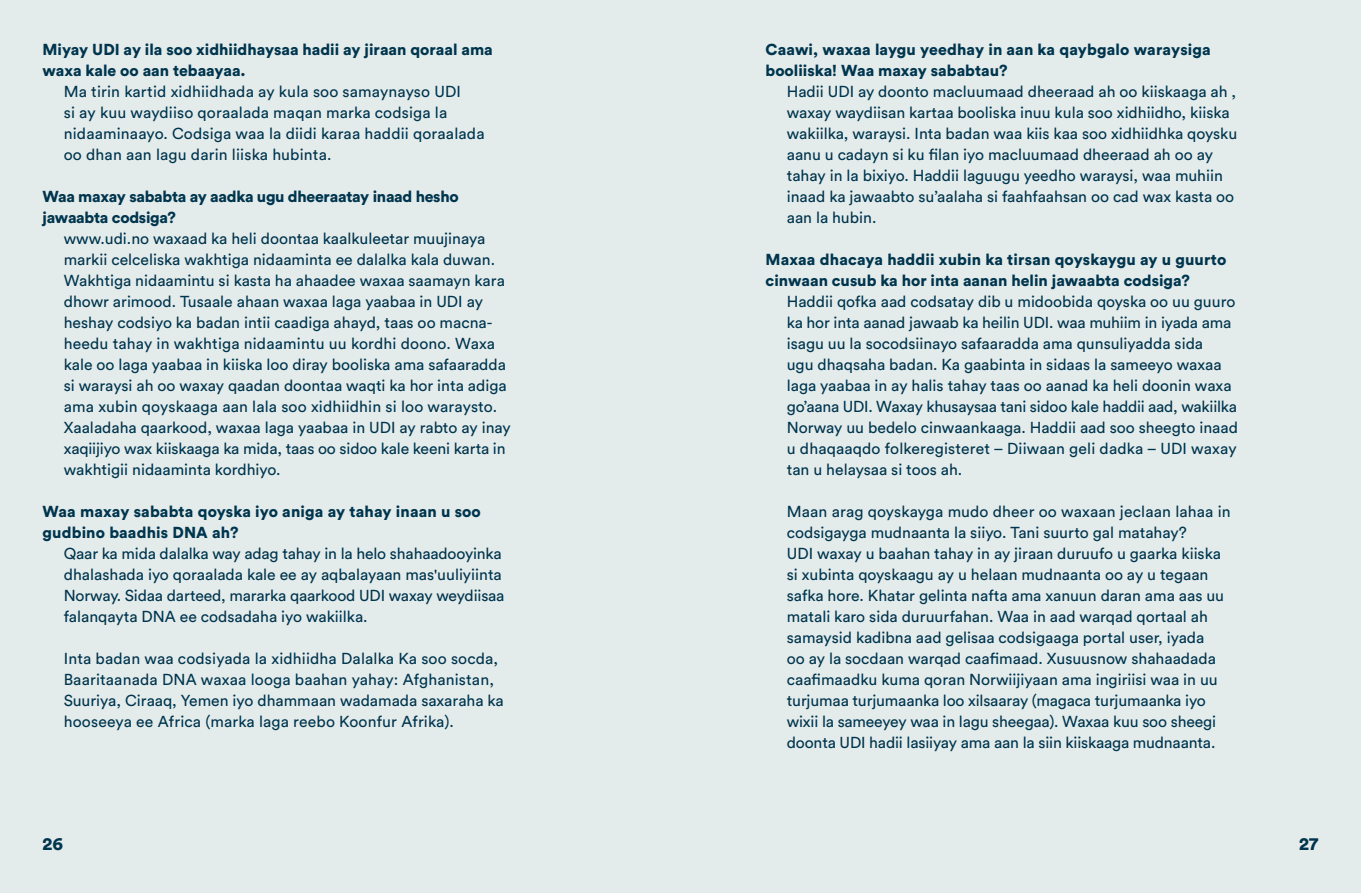
<style>
.page{position:relative;width:1361px;height:893px;background:#e4eceb}
.page>*{position:absolute;margin:0;border:0;box-sizing:border-box;transform-origin:0 0}
.t1{font:900 18px "Circular Pro";color:#00354e}
.t2{font:15.75px/21px "Circular Pro";color:#00354e}
.t3{font:900 15.75px/21px "Circular Pro";color:#00354e}
.t4{font:900 15.75px/21px "Circular Pro";letter-spacing:-.02em;color:#00354e}
</style>
<div class="page">
<p class="t3" style="left:43px;top:39px;width:452px">Miyay UDI ay ila soo xidhiidhaysaa hadii ay jiraan qoraal ama waxa kale oo aan tebaayaa.</p>
<p class="t2" style="left:64px;top:81px;width:422px">Ma tirin kartid xidhiidhada ay kula soo samaynayso UDI<br>si ay kuu waydiiso qoraalada maqan marka codsiga la nidaaminaayo. Codsiga waa la diidi karaa haddii qoraalada oo dhan aan lagu darin liiska hubinta.</p>
<p class="t4" style="left:43px;top:186px;width:418px">Waa maxay sababta ay aadka ugu dheeraatay inaad hesho jawaabta codsiga?</p>
<p class="t2" style="left:64px;top:228px;width:448px">www.udi.no waxaad ka heli doontaa kaalkuleetar muujinaya markii celceliska wakhtiga nidaaminta ee dalalka kala duwan.<br>Wakhtiga nidaamintu si kasta ha ahaadee waxaa saamayn kara dhowr arimood. Tusaale ahaan waxaa laga yaabaa in UDI ay heshay codsiyo ka badan intii caadiga ahayd, taas oo macna&shy;heedu tahay in wakhtiga nidaamintu uu kordhi doono. Waxa kale oo laga yaabaa in kiiska loo diray booliska ama safaaradda si waraysi ah oo waxay qaadan doontaa waqti ka hor inta adiga ama xubin qoyskaaga aan lala soo xidhiidhin si loo waraysto.<br>Xaaladaha qaarkood, waxaa laga yaabaa in UDI ay rabto ay inay xaqiijiyo wax kiiskaaga ka mida, taas oo sidoo kale keeni karta in wakhtigii nidaaminta kordhiyo.</p>
<p class="t3" style="left:43px;top:501px;width:440px">Waa maxay sababta qoyska iyo aniga ay tahay inaan u soo gudbino baadhis DNA ah?</p>
<p class="t2" style="left:64px;top:542px;width:442px">Qaar ka mida dalalka way adag tahay in la helo shahaadooyinka dhalashada iyo qoraalada kale ee ay aqbalayaan mas'uuliyiinta Norway. Sidaa darteed, mararka qaarkood UDI waxay weydiisaa falanqayta DNA ee codsadaha iyo wakiilka.</p>
<p class="t2" style="left:64px;top:647px;width:441px">Inta badan waa codsiyada la xidhiidha Dalalka Ka soo socda, Baaritaanada DNA waxaa looga baahan yahay: Afghanistan, Suuriya, Ciraaq, Yemen iyo dhammaan wadamada saxaraha ka hooseeya ee Africa (marka laga reebo Koonfur Afrika).</p>
<p class="t3" style="left:765px;top:38px;width:447px">Caawi, waxaa laygu yeedhay in aan ka qaybgalo waraysiga booliiska! Waa maxay sababtau?</p>
<p class="t2" style="left:787px;top:80px;width:452px">Hadii UDI ay doonto macluumaad dheeraad ah oo kiiskaaga ah , waxay waydiisan kartaa booliska inuu kula soo xidhiidho, kiiska wakiilka, waraysi. Inta badan waa kiis kaa soo xidhiidhka qoysku aanu u cadayn si ku filan iyo macluumaad dheeraad ah oo ay tahay in la bixiyo. Haddii laguugu yeedho waraysi, waa muhiin inaad ka jawaabto su’aalaha si faahfaahsan oo cad wax kasta oo aan la hubin.</p>
<p class="t3" style="left:765px;top:248px;width:462px">Maxaa dhacaya haddii xubin ka tirsan qoyskaygu ay u guurto cinwaan cusub ka hor inta aanan helin jawaabta codsiga?</p>
<p class="t2" style="left:787px;top:290px;width:453px">Haddii qofka aad codsatay dib u midoobida qoyska oo uu guuro ka hor inta aanad jawaab ka heilin UDI. waa muhiim in iyada ama isagu uu la socodsiinayo safaaradda ama qunsuliyadda sida<br>ugu dhaqsaha badan. Ka gaabinta in sidaas la sameeyo waxaa laga yaabaa in ay halis tahay taas oo aanad ka heli doonin waxa go’aana UDI. Waxay khusaysaa tani sidoo kale haddii aad, wakiilka Norway uu bedelo cinwaankaaga. Haddii aad soo sheegto inaad u dhaqaaqdo folkeregisteret – Diiwaan geli dadka – UDI waxay tan u helaysaa si toos ah.</p>
<p class="t2" style="left:787px;top:500px;width:445px">Maan arag qoyskayga mudo dheer oo waxaan jeclaan lahaa in codsigayga mudnaanta la siiyo. Tani suurto gal matahay?<br>UDI waxay u baahan tahay in ay jiraan duruufo u gaarka kiiska si xubinta qoyskaagu ay u helaan mudnaanta oo ay u tegaan safka hore. Khatar gelinta nafta ama xanuun daran ama aas uu matali karo sida duruurfahan. Waa in aad warqad qortaal ah samaysid kadibna aad gelisaa codsigaaga portal user, iyada<br>oo ay la socdaan warqad caafimaad. Xusuusnow shahaadada caafimaadku kuma qoran Norwiijiyaan ama ingiriisi waa in uu turjumaa turjumaanka loo xilsaaray (magaca turjumaanka iyo wixii la sameeyey waa in lagu sheegaa). Waxaa kuu soo sheegi doonta UDI hadii lasiiyay ama aan la siin kiiskaaga mudnaanta.</p>
<p class="t1" style="left:43px;top:832px;width:22px">26</p>
<p class="t1" style="left:1299px;top:832px;width:21px">27</p>
</div>
